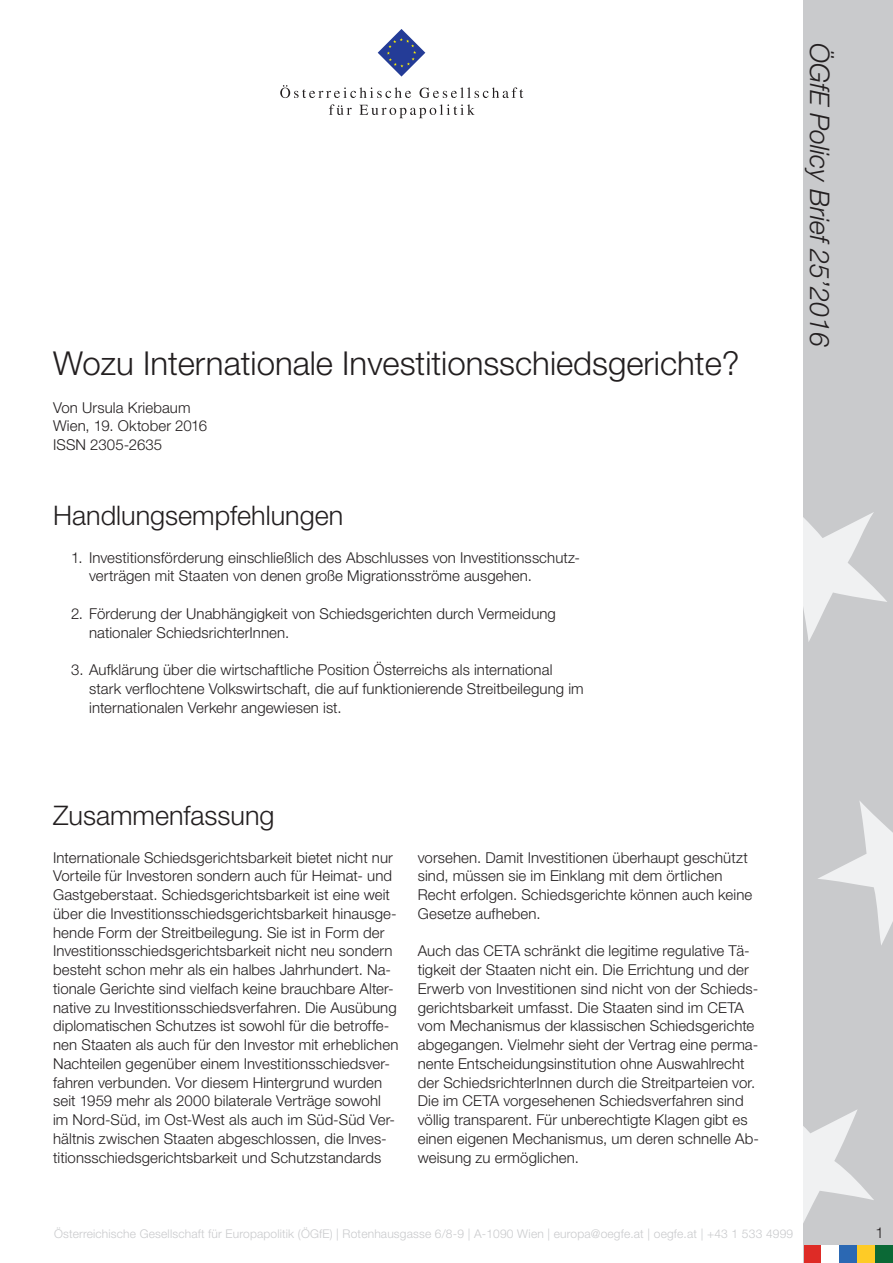
<style>
.page{position:relative;width:893px;height:1263px;background:#fff}
.page>*{position:absolute;margin:0;border:0;box-sizing:border-box;transform-origin:0 0}
.t1{font:300 33px "Helvetica Neue LT Std";color:#231f20}
.Untertitel{font:300 27px "Helvetica Neue LT Std";color:#231f20}
.t2{font:italic 300 27px "Helvetica Neue LT Std";color:#231f20}
.Standard_Paragraph{font:300 15px/18.8px "Helvetica Neue LT Std";letter-spacing:.005em;color:#231f20}
.t3{font:300 12px "Helvetica Neue LT Std";letter-spacing:.015em;color:#c9cacc}
</style>
<div class="page">
<div style="left:804px;top:0;width:89px;height:1263px;background:#c9cacc"></div>
<svg style="left:804px;top:512px;width:83px;height:130px"></svg>
<svg style="left:818px;top:801px;width:75px;height:144px"></svg>
<svg style="left:804px;top:1110px;width:70px;height:111px"></svg>
<svg style="left:378px;top:29px;width:47px;height:48px"></svg>
<svg style="left:280px;top:85px;width:131px;height:13px"></svg>
<svg style="left:420px;top:87px;width:103px;height:11px"></svg>
<svg style="left:329px;top:104px;width:23px;height:11px"></svg>
<svg style="left:359px;top:104px;width:116px;height:14px"></svg>
<div style="left:857px;top:1245px;width:18px;height:18px;background:#fecb26"></div>
<div style="left:839px;top:1245px;width:18px;height:18px;background:#2b68b3"></div>
<div style="left:804px;top:1245px;width:17px;height:18px;background:#de2b26"></div>
<div style="left:875px;top:1245px;width:18px;height:18px;background:#0b6936"></div>
<div style="left:821px;top:1245px;width:18px;height:18px;background:#fff"></div>
<p class="t1" style="left:53px;top:343px;width:688px">Wozu Internationale Investitionsschiedsgerichte?</p>
<p class="Standard_Paragraph" style="left:53px;top:397px;width:139px">Von Ursula Kriebaum</p>
<p class="Standard_Paragraph" style="left:53px;top:416px;width:155px">Wien, 19. Oktober 2016</p>
<p class="Standard_Paragraph" style="left:53px;top:435px;width:111px">ISSN 2305-2635</p>
<p class="Untertitel" style="left:53px;top:499px;width:292px">Handlungsempfehlungen</p>
<p class="Standard_Paragraph" style="left:89px;top:547px;width:493px;text-indent:-18px">1. Investitionsförderung einschließlich des Abschlusses von Investitionsschutz&shy;verträgen mit Staaten von denen große Migrationsströme ausgehen.</p>
<p class="Standard_Paragraph" style="left:89px;top:604px;width:468px;text-indent:-18px">2. Förderung der Unabhängigkeit von Schiedsgerichten durch Vermeidung nationaler SchiedsrichterInnen.</p>
<p class="Standard_Paragraph" style="left:89px;top:660px;width:496px;text-indent:-18px">3. Aufklärung über die wirtschaftliche Position Österreichs als international stark verflochtene Volkswirtschaft, die auf funktionierende Streitbeilegung im internationalen Verkehr angewiesen ist.</p>
<p class="Untertitel" style="left:53px;top:799px;width:223px">Zusammenfassung</p>
<p class="Standard_Paragraph" style="left:53px;top:847px;width:347px">Internationale Schiedsgerichtsbarkeit bietet nicht nur Vorteile für Investoren sondern auch für Heimat- und Gastgeberstaat. Schiedsgerichtsbarkeit ist eine weit über die Investitionsschiedsgerichtsbarkeit hinausge&shy;hende Form der Streitbeilegung. Sie ist in Form der Investitionsschiedsgerichtsbarkeit nicht neu sondern besteht schon mehr als ein halbes Jahrhundert. Na&shy;tionale Gerichte sind vielfach keine brauchbare Alter&shy;native zu Investitionsschiedsverfahren. Die Ausübung diplomatischen Schutzes ist sowohl für die betroffe&shy;nen Staaten als auch für den Investor mit erheblichen Nachteilen gegenüber einem Investitionsschiedsver&shy;fahren verbunden. Vor diesem Hintergrund wurden seit 1959 mehr als 2000 bilaterale Verträge sowohl im Nord-Süd, im Ost-West als auch im Süd-Süd Ver&shy;hältnis zwischen Staaten abgeschlossen, die Inves&shy;titionsschiedsgerichtsbarkeit und Schutzstandards</p>
<p class="Standard_Paragraph" style="left:418px;top:847px;width:336px">vorsehen. Damit Investitionen überhaupt geschützt sind, müssen sie im Einklang mit dem örtlichen Recht erfolgen. Schiedsgerichte können auch keine Gesetze aufheben.</p>
<p class="Standard_Paragraph" style="left:418px;top:941px;width:343px">Auch das CETA schränkt die legitime regulative Tä&shy;tigkeit der Staaten nicht ein. Die Errichtung und der Erwerb von Investitionen sind nicht von der Schieds&shy;gerichtsbarkeit umfasst. Die Staaten sind im CETA vom Mechanismus der klassischen Schiedsgerichte abgegangen. Vielmehr sieht der Vertrag eine perma&shy;nente Entscheidungsinstitution ohne Auswahlrecht der SchiedsrichterInnen durch die Streitparteien vor.<br>Die im CETA vorgesehenen Schiedsverfahren sind völlig transparent. Für unberechtigte Klagen gibt es einen eigenen Mechanismus, um deren schnelle Ab&shy;weisung zu ermöglichen.</p>
<h2 class="t2" style="left:836px;top:43px;width:305px;rotate:90deg">ÖGfE Policy Brief 25’2016</h2>
<p class="t3" style="left:54px;top:1226px;width:741px">Österreichische Gesellschaft für Europapolitik (ÖGfE) | Rotenhausgasse 6/8-9 | A-1090 Wien | europa@oegfe.at | oegfe.at | +43 1 533 4999</p>
<p class="Standard_Paragraph" style="left:875px;top:1222px;width:10px">1</p>
</div>
